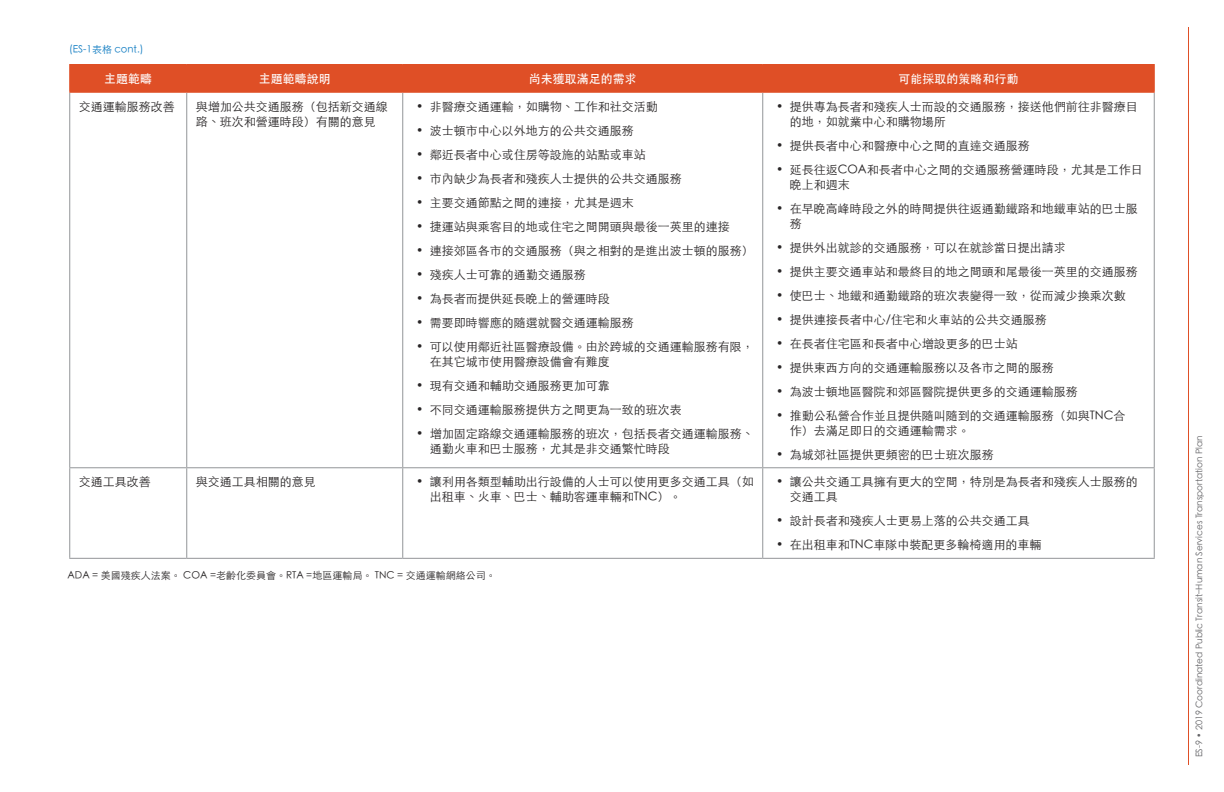
<style>
.page{position:relative;width:1224px;height:792px;background:#fff}
.page>*{position:absolute;margin:0;border:0;box-sizing:border-box;transform-origin:0 0}
.Table_Text{font:300 12px/15px "ST Heiti TC";color:#282526}
.Table_Header{font:500 12px "ST Heiti TC";color:#fff}
.Figure_Table_Citatio{font:300 10px "ST Heiti TC";color:#282526}
.t1{font:300 10px "ST Heiti TC";color:#107cc2}
.t2{font:300 9px "ST Heiti TC";color:#636366}
</style>
<div class="page">
<hr style="left:1188px;top:27px;width:1px;height:738px;background:#df4f26">
<hr style="left:186px;top:93px;width:1px;height:374px;background:#939598">
<hr style="left:402px;top:93px;width:1px;height:374px;background:#939598">
<hr style="left:762px;top:93px;width:1px;height:374px;background:#939598">
<hr style="left:1154px;top:93px;width:1px;height:374px;background:#939598">
<hr style="left:69px;top:467px;width:118px;height:1px;background:#939598">
<hr style="left:187px;top:467px;width:216px;height:1px;background:#939598">
<hr style="left:186px;top:468px;width:1px;height:90px;background:#939598">
<hr style="left:403px;top:467px;width:360px;height:1px;background:#939598">
<hr style="left:402px;top:468px;width:1px;height:90px;background:#939598">
<hr style="left:763px;top:467px;width:392px;height:1px;background:#939598">
<hr style="left:762px;top:468px;width:1px;height:90px;background:#939598">
<hr style="left:1154px;top:468px;width:1px;height:90px;background:#939598">
<hr style="left:69px;top:93px;width:1px;height:374px;background:#939598">
<hr style="left:69px;top:468px;width:1px;height:90px;background:#939598">
<hr style="left:69px;top:558px;width:118px;height:1px;background:#939598">
<hr style="left:187px;top:558px;width:216px;height:1px;background:#939598">
<hr style="left:403px;top:558px;width:360px;height:1px;background:#939598">
<hr style="left:763px;top:558px;width:392px;height:1px;background:#939598">
<div style="left:69px;top:64px;width:1086px;height:28px;background:#df4f26"></div>
<hr style="left:187px;top:64px;width:216px;height:1px;background:#df4f26">
<hr style="left:403px;top:64px;width:360px;height:1px;background:#df4f26">
<hr style="left:763px;top:64px;width:392px;height:1px;background:#df4f26">
<hr style="left:69px;top:92px;width:118px;height:1px;background:#df4f26">
<hr style="left:187px;top:92px;width:216px;height:1px;background:#df4f26">
<hr style="left:763px;top:92px;width:392px;height:1px;background:#df4f26">
<hr style="left:403px;top:92px;width:360px;height:1px;background:#df4f26">
<p class="t1" style="left:69px;top:41px;width:76px">(ES-1表格 cont.)</p>
<p class="Table_Header" style="left:104px;top:72px;width:49px">主題範疇</p>
<p class="Table_Header" style="left:259px;top:72px;width:73px">主題範疇說明</p>
<p class="Table_Header" style="left:529px;top:72px;width:109px">尚未獲取滿足的需求</p>
<p class="Table_Header" style="left:898px;top:72px;width:121px">可能採取的策略和行動</p>
<p class="Table_Text" style="left:79px;top:98px;width:97px">交通運輸服務改善</p>
<p class="Table_Text" style="left:196px;top:98px;width:193px">與增加公共交通服務（包括新交通線路、班次和營運時段）有關的意見</p>
<p class="Table_Text" style="left:416px;top:98px;width:243px">• 非醫療交通運輸，如購物、工作和社交活動</p>
<p class="Table_Text" style="left:416px;top:122px;width:219px">• 波士頓市中心以外地方的公共交通服務</p>
<p class="Table_Text" style="left:416px;top:146px;width:231px">• 鄰近長者中心或住房等設施的站點或車站</p>
<p class="Table_Text" style="left:416px;top:170px;width:267px">• 市內缺少為長者和殘疾人士提供的公共交通服務</p>
<p class="Table_Text" style="left:416px;top:194px;width:219px">• 主要交通節點之間的連接，尤其是週末</p>
<p class="Table_Text" style="left:416px;top:218px;width:315px">• 捷運站與乘客目的地或住宅之間開頭與最後一英里的連接</p>
<p class="Table_Text" style="left:416px;top:242px;width:339px">• 連接郊區各市的交通服務（與之相對的是進出波士頓的服務）</p>
<p class="Table_Text" style="left:416px;top:266px;width:171px">• 殘疾人士可靠的通勤交通服務</p>
<p class="Table_Text" style="left:416px;top:290px;width:195px">• 為長者而提供延長晚上的營運時段</p>
<p class="Table_Text" style="left:416px;top:314px;width:219px">• 需要即時響應的隨選就醫交通運輸服務</p>
<p class="Table_Text" style="left:430px;top:338px;width:325px;text-indent:-14px">• 可以使用鄰近社區醫療設備。由於跨城的交通運輸服務有限，在其它城市使用醫療設備會有難度</p>
<p class="Table_Text" style="left:416px;top:377px;width:195px">• 現有交通和輔助交通服務更加可靠</p>
<p class="Table_Text" style="left:416px;top:401px;width:267px">• 不同交通運輸服務提供方之間更為一致的班次表</p>
<p class="Table_Text" style="left:430px;top:425px;width:325px;text-indent:-14px">• 增加固定路線交通運輸服務的班次，包括長者交通運輸服務、通勤火車和巴士服務，尤其是非交通繁忙時段</p>
<p class="Table_Text" style="left:790px;top:98px;width:349px;text-indent:-14px">• 提供專為長者和殘疾人士而設的交通服務，接送他們前往非醫療目的地，如就業中心和購物場所</p>
<p class="Table_Text" style="left:776px;top:137px;width:255px">• 提供長者中心和醫療中心之間的直達交通服務</p>
<p class="Table_Text" style="left:790px;top:161px;width:355px;text-indent:-14px">• 延長往返COA和長者中心之間的交通服務營運時段，尤其是工作日晚上和週末</p>
<p class="Table_Text" style="left:790px;top:200px;width:349px;text-indent:-14px">• 在早晚高峰時段之外的時間提供往返通勤鐵路和地鐵車站的巴士服務</p>
<p class="Table_Text" style="left:776px;top:239px;width:291px">• 提供外出就診的交通服務，可以在就診當日提出請求</p>
<p class="Table_Text" style="left:776px;top:263px;width:363px">• 提供主要交通車站和最終目的地之間頭和尾最後一英里的交通服務</p>
<p class="Table_Text" style="left:776px;top:287px;width:351px">• 使巴士、地鐵和通勤鐵路的班次表變得一致，從而減少換乘次數</p>
<p class="Table_Text" style="left:776px;top:311px;width:272px">• 提供連接長者中心/住宅和火車站的公共交通服務</p>
<p class="Table_Text" style="left:776px;top:335px;width:243px">• 在長者住宅區和長者中心增設更多的巴士站</p>
<p class="Table_Text" style="left:776px;top:359px;width:279px">• 提供東西方向的交通運輸服務以及各市之間的服務</p>
<p class="Table_Text" style="left:776px;top:383px;width:303px">• 為波士頓地區醫院和郊區醫院提供更多的交通運輸服務</p>
<p class="Table_Text" style="left:790px;top:407px;width:337px;text-indent:-14px">• 推動公私營合作並且提供隨叫隨到的交通運輸服務（如與TNC合作）去滿足即日的交通運輸需求。</p>
<p class="Table_Text" style="left:776px;top:446px;width:219px">• 為城郊社區提供更頻密的巴士班次服務</p>
<p class="Table_Text" style="left:79px;top:473px;width:73px">交通工具改善</p>
<p class="Table_Text" style="left:196px;top:473px;width:121px">與交通工具相關的意見</p>
<p class="Table_Text" style="left:430px;top:473px;width:325px;text-indent:-14px">• 讓利用各類型輔助出行設備的人士可以使用更多交通工具（如出租車、火車、巴士、輔助客運車輛和TNC）。</p>
<p class="Table_Text" style="left:790px;top:473px;width:349px;text-indent:-14px">• 讓公共交通工具擁有更大的空間，特別是為長者和殘疾人士服務的交通工具</p>
<p class="Table_Text" style="left:776px;top:512px;width:255px">• 設計長者和殘疾人士更易上落的公共交通工具</p>
<p class="Table_Text" style="left:776px;top:536px;width:267px">• 在出租車和TNC車隊中裝配更多輪椅適用的車輛</p>
<p class="Figure_Table_Citatio" style="left:68px;top:567px;width:430px">ADA = 美國殘疾人法案。 COA =老齡化委員會。RTA =地區運輸局。 TNC = 交通運輸網絡公司。</p>
<p class="t2" style="left:1192px;top:757px;width:323px;rotate:-90deg">ES-9 • 2019 Coordinated Public Transit–Human Services Transportation Plan</p>
</div>
